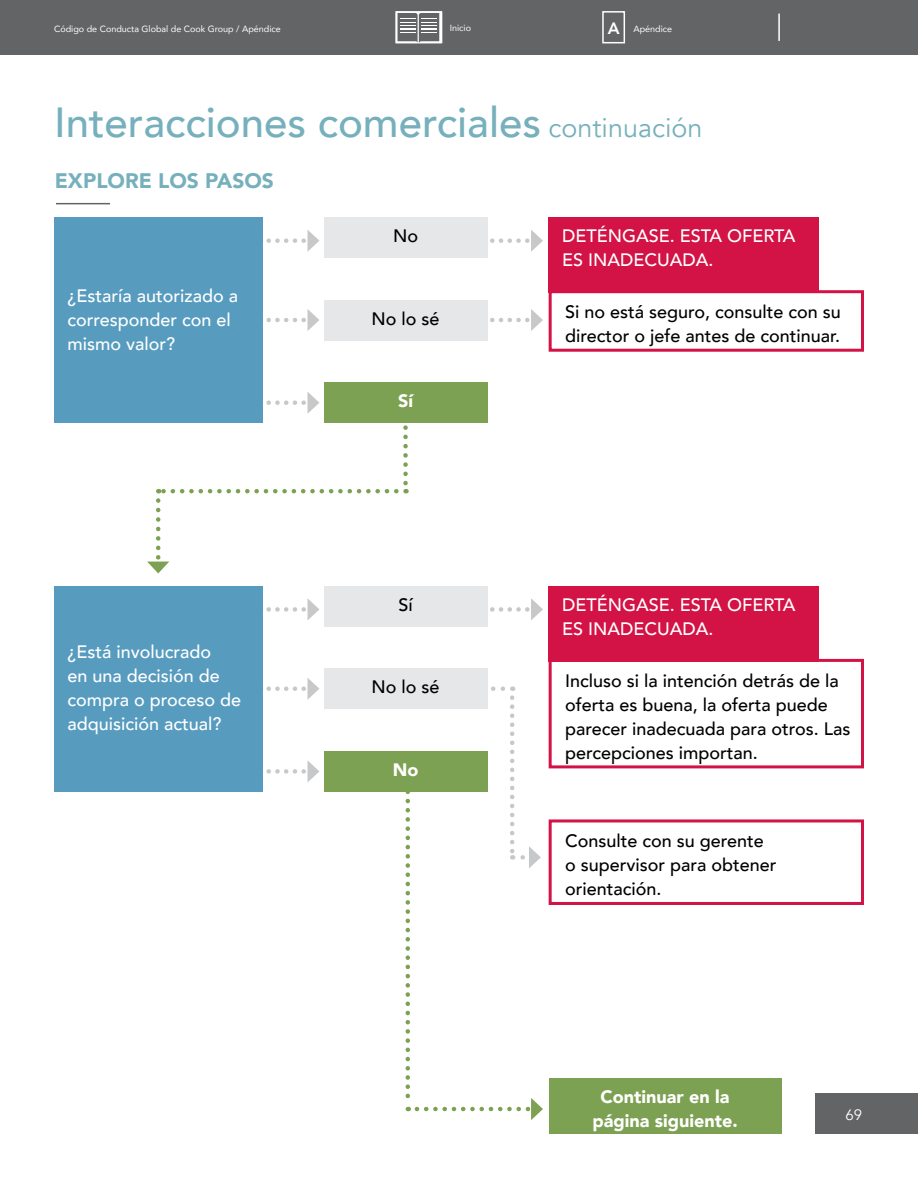
<style>
.page{position:relative;width:918px;height:1188px;background:#fff}
.page>*{position:absolute;margin:0;border:0;box-sizing:border-box;transform-origin:0 0}
.t1{font:500 42px "Avenir";color:#76b0bd}
.t2{font:900 21px "Avenir";color:#76b0bd}
.t3{font:500 18px/24px "Avenir";color:#000}
.t4{font:500 18px/24px "Avenir";color:#fff}
.t5{font:900 18px/24px "Avenir";color:#fff;text-align:center}
.t6{font:15px "Avenir";color:#fff}
.t7{font:9px "Avenir";color:#fff}
.s1{font-weight:800;font-size:16.5px}
.s2{font-weight:400;font-size:27px}
</style>
<div class="page">
<div style="left:0;top:0;width:918px;height:55px;background:#636466"></div>
<hr style="left:778px;top:14px;width:2px;height:27px;background:#fff">
<svg style="left:395px;top:11px;width:47px;height:32px"></svg>
<div style="left:815px;top:1094px;width:103px;height:40px;background:#636466"></div>
<div style="left:602px;top:11px;width:23px;height:32px;background:#636466;border:2px solid #fff"></div>
<svg style="left:403px;top:428px;width:5px;height:65px"></svg>
<svg style="left:158px;top:489px;width:238px;height:4px"></svg>
<svg style="left:147px;top:501px;width:22px;height:72px"></svg>
<svg style="left:269px;top:230px;width:50px;height:22px"></svg>
<svg style="left:269px;top:598px;width:50px;height:22px"></svg>
<svg style="left:492px;top:230px;width:51px;height:22px"></svg>
<svg style="left:492px;top:598px;width:51px;height:22px"></svg>
<svg style="left:269px;top:309px;width:50px;height:22px"></svg>
<svg style="left:269px;top:678px;width:50px;height:22px"></svg>
<svg style="left:492px;top:309px;width:51px;height:22px"></svg>
<svg style="left:493px;top:686px;width:20px;height:5px"></svg>
<svg style="left:510px;top:698px;width:4px;height:162px"></svg>
<svg style="left:523px;top:846px;width:18px;height:22px"></svg>
<svg style="left:269px;top:392px;width:50px;height:22px"></svg>
<svg style="left:269px;top:760px;width:50px;height:22px"></svg>
<div style="left:54px;top:217px;width:208px;height:206px;background:#579cbf"></div>
<div style="left:54px;top:586px;width:208px;height:206px;background:#579cbf"></div>
<div style="left:549px;top:217px;width:270px;height:76px;background:#d31245"></div>
<div style="left:549px;top:586px;width:270px;height:75px;background:#d31245"></div>
<div style="left:549px;top:290px;width:315px;height:62px;border:3px solid #d31245"></div>
<div style="left:549px;top:659px;width:315px;height:109px;border:3px solid #d31245"></div>
<div style="left:549px;top:819px;width:315px;height:86px;border:3px solid #d31245"></div>
<div style="left:324px;top:217px;width:163px;height:41px;background:#e6e7e8"></div>
<div style="left:324px;top:586px;width:163px;height:40px;background:#e6e7e8"></div>
<div style="left:324px;top:300px;width:163px;height:40px;background:#e6e7e8"></div>
<div style="left:324px;top:668px;width:163px;height:41px;background:#e6e7e8"></div>
<div style="left:324px;top:382px;width:163px;height:41px;background:#7da152"></div>
<hr style="left:56px;top:203px;width:54px;height:1px;background:#636466">
<div style="left:549px;top:1078px;width:232px;height:56px;background:#7da152"></div>
<svg style="left:406px;top:792px;width:4px;height:319px"></svg>
<svg style="left:417px;top:1098px;width:126px;height:22px"></svg>
<div style="left:324px;top:751px;width:163px;height:41px;background:#7da152"></div>
<p class="t7" style="left:54px;top:21px;width:228px">Código de Conducta Global de Cook Group / Apéndice</p>
<p class="t7" style="left:450px;top:21px;width:23px">Inicio</p>
<p class="t7" style="left:608px;top:21px;width:66px"><span class="s1">A</span> Apéndice</p>
<h1 class="t1" style="left:54px;top:86px;width:650px">Interacciones comerciales <span class="s2">continuación</span></h1>
<p class="t2" style="left:55px;top:163px;width:221px">EXPLORE LOS PASOS</p>
<p class="t4" style="left:68px;top:282px;width:172px">¿Estaría autorizado a corresponder con el mismo valor?</p>
<p class="t4" style="left:68px;top:639px;width:175px">¿Está involucrado<br>en una decisión de compra o proceso de adquisición actual?</p>
<p class="t3" style="left:393px;top:223px;width:27px">No</p>
<p class="t3" style="left:372px;top:305px;width:70px">No lo sé</p>
<p class="t5" style="left:398px;top:388px;width:17px">Sí</p>
<p class="t3" style="left:398px;top:591px;width:16px">Sí</p>
<p class="t3" style="left:372px;top:674px;width:70px">No lo sé</p>
<p class="t5" style="left:393px;top:757px;width:27px">No</p>
<p class="t4" style="left:562px;top:223px;width:235px">DETÉNGASE. ESTA OFERTA<br>ES INADECUADA.</p>
<p class="t3" style="left:565px;top:299px;width:277px">Si no está seguro, consulte con su director o jefe antes de continuar.</p>
<p class="t4" style="left:562px;top:591px;width:235px">DETÉNGASE. ESTA OFERTA<br>ES INADECUADA.</p>
<p class="t3" style="left:565px;top:667px;width:287px">Incluso si la intención detrás de la oferta es buena, la oferta puede parecer inadecuada para otros. Las percepciones importan.</p>
<p class="t3" style="left:565px;top:828px;width:213px">Consulte con su gerente o supervisor para obtener orientación.</p>
<p class="t5" style="left:592px;top:1085px;width:147px">Continuar en la página siguiente.</p>
<p class="t6" style="left:845px;top:1105px;width:18px">69</p>
</div>
